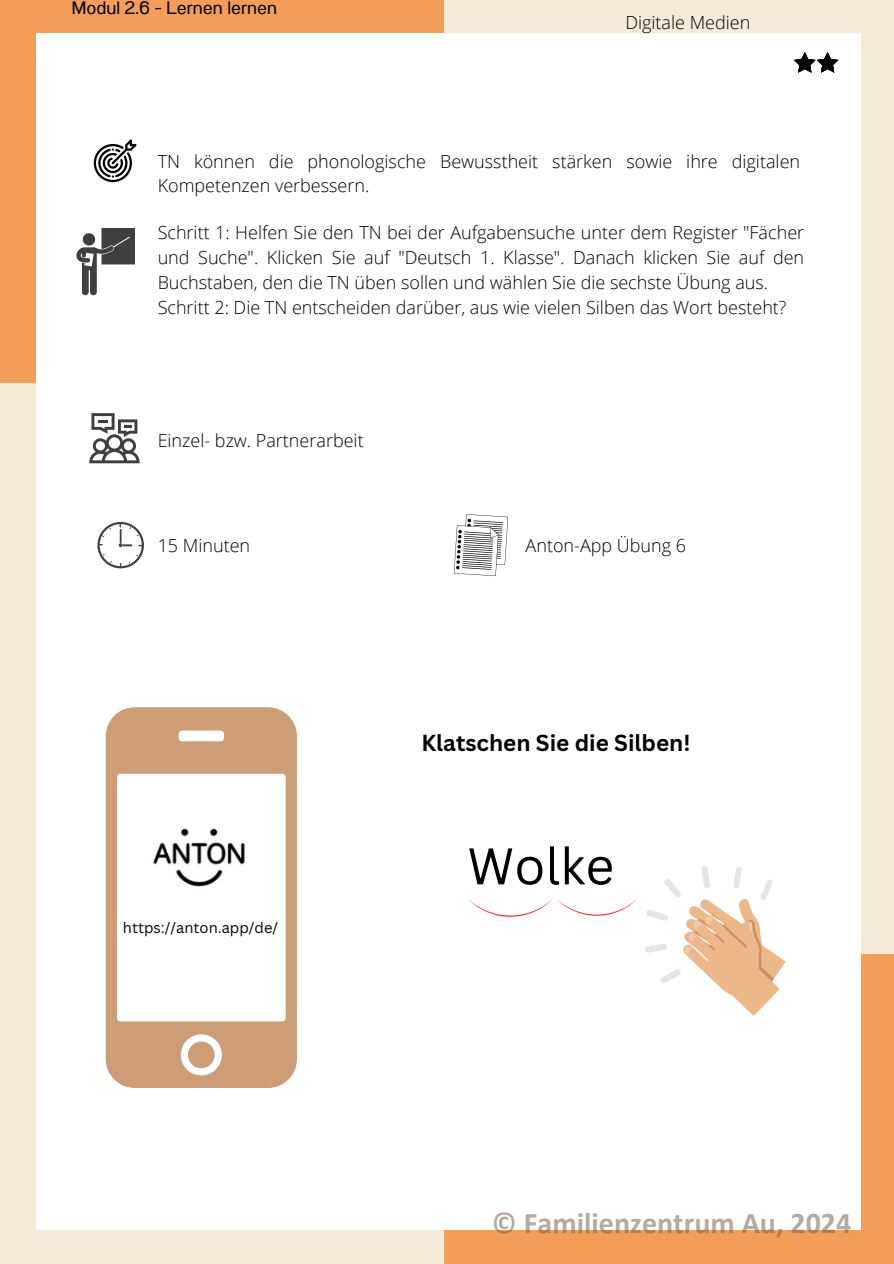
<style>
.page{position:relative;width:894px;height:1264px;background:#fff}
.page>*{position:absolute;margin:0;border:0;box-sizing:border-box;transform-origin:0 0}
.t1{font:50.25px "Canva Sans";color:#000}
.t2{font:700 30px "Calibri";color:rgb(114 95 78/.53)}
.t3{font:700 22.5px "Canva Sans";color:#000}
.t4{font:300 18px/24.8px "Open Sans";color:#000}
.t5{font:18px "Anantason";color:#000}
.t6{font:14.7px "Canva Sans";color:#000}
</style>
<div class="page">
<div style="left:0;top:383px;width:36px;height:880px;background:#f4ecd9"></div>
<div style="left:860px;top:953px;width:33px;height:310px;background:#f29e59"></div>
<div style="left:0;top:0;width:36px;height:383px;background:#f29e59"></div>
<div style="left:860px;top:0;width:33px;height:953px;background:#f4ecd9"></div>
<div style="left:443px;top:0;width:450px;height:33px;background:#f4ecd9"></div>
<div style="left:443px;top:1230px;width:450px;height:33px;background:#f29e59"></div>
<div style="left:0;top:0;width:443px;height:33px;background:#f29e59"></div>
<div style="left:0;top:1230px;width:443px;height:33px;background:#f4ecd9"></div>
<svg style="left:94px;top:139px;width:42px;height:43px"></svg>
<svg style="left:76px;top:228px;width:59px;height:67px"></svg>
<svg style="left:89px;top:413px;width:50px;height:50px"></svg>
<svg style="left:97px;top:522px;width:47px;height:46px"></svg>
<svg style="left:454px;top:514px;width:54px;height:62px"></svg>
<svg style="left:106px;top:707px;width:191px;height:380px"></svg>
<img style="left:144px;top:816px;width:119px;height:79px">
<svg style="left:794px;top:52px;width:44px;height:20px"></svg>
<svg style="left:645px;top:866px;width:140px;height:150px"></svg>
<svg style="left:468px;top:899px;width:169px;height:17px"></svg>
<h3 class="t5" style="left:72px;top:-2px;width:206px">Modul 2.6 - Lernen lernen</h3>
<p class="t4" style="left:625px;top:10px;width:126px">Digitale Medien</p>
<p class="t4" style="left:158px;top:148px;width:643px">TN können die phonologische Bewusstheit stärken sowie ihre digitalen<br>Kompetenzen verbessern.</p>
<p class="t4" style="left:158px;top:220px;width:648px">Schritt 1: Helfen Sie den TN bei der Aufgabensuche unter dem Register "Fächer und Suche". Klicken Sie auf "Deutsch 1. Klasse". Danach klicken Sie auf den Buchstaben, den die TN üben sollen und wählen Sie die sechste Übung aus.<br>Schritt 2: Die TN entscheiden darüber, aus wie vielen Silben das Wort besteht?</p>
<h3 class="t4" style="left:158px;top:428px;width:207px">Einzel- bzw. Partnerarbeit</h3>
<h3 class="t4" style="left:158px;top:532px;width:94px">15 Minuten</h3>
<p class="t4" style="left:525px;top:532px;width:162px">Anton-App Übung 6</p>
<p class="t3" style="left:421px;top:727px;width:270px">Klatschen Sie die Silben!</p>
<p class="t6" style="left:123px;top:916px;width:157px">https://anton.app/de/</p>
<h3 class="t1" style="left:467px;top:830px;width:148px">Wolke</h3>
<h2 class="t2" style="left:492px;top:1210px;width:361px">© Familienzentrum Au, 2024</h2>
</div>
